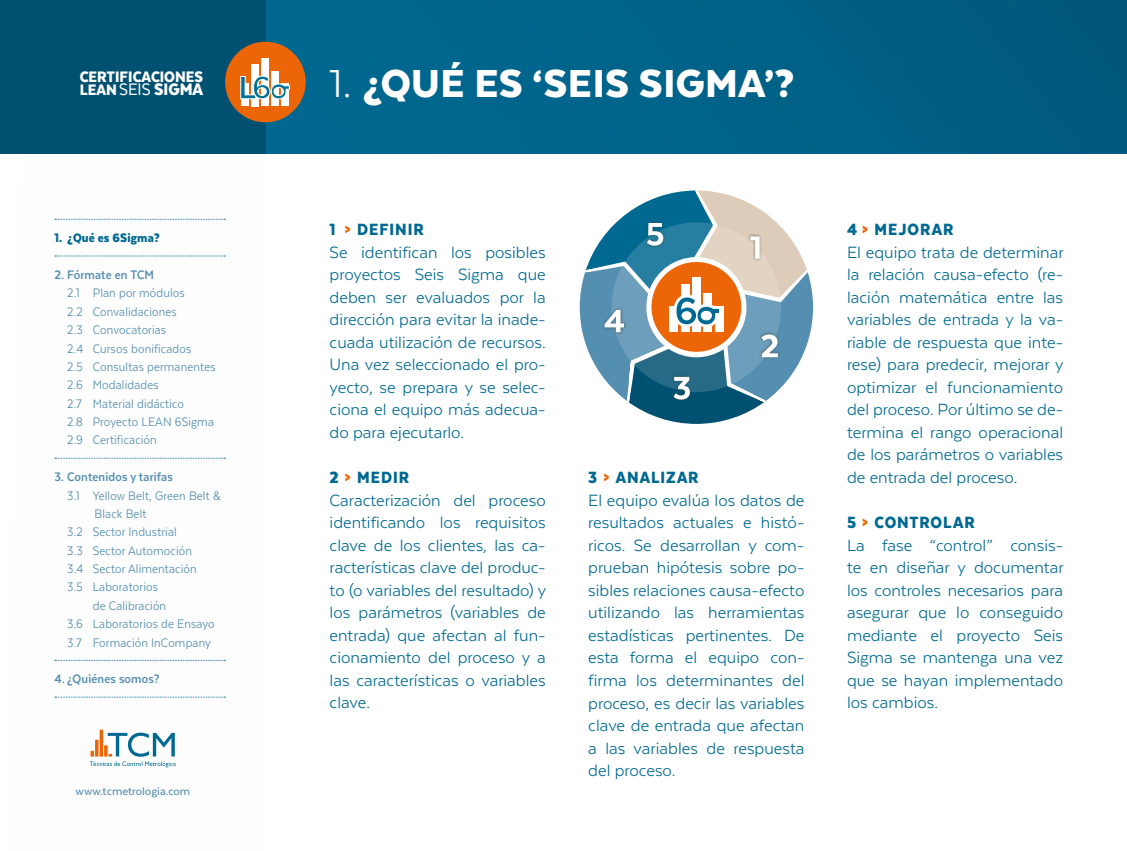
<style>
.page{position:relative;width:1127px;height:851px;background:#fff}
.page>*{position:absolute;margin:0;border:0;box-sizing:border-box;transform-origin:0 0}
.t1{font:900 45px "Texta";letter-spacing:.01em;color:#fff}
.t2{font:900 19.2px "Texta Narrow";color:#fff}
.t3{font:18.75px/22.5px "Texta";color:#006991;text-align:justify}
.t4{font:900 18.75px "Texta Narrow";letter-spacing:.05em;color:#006991}
.t5{font:900 17.55px "Texta Narrow";color:#fff}
.t6{font:14.25px/18.3px "Texta Narrow";letter-spacing:.01em;color:#548eb0}
.t7{font:700 14.25px "Texta Narrow";letter-spacing:.01em;color:#548eb0}
.t8{font:900 14.25px "Texta Narrow";letter-spacing:.01em;color:#006991}
.t9{font:500 12.75px "Texta";color:#548eb0}
.s1{font-size:17.55px}
.s2{font-weight:400}
.s3{font-family:"Texta";font-weight:800;font-size:37.05px;color:#007197}
.s4{color:#ec6608}
</style>
<div class="page">
<div style="left:0;top:0;width:1127px;height:153px;background:linear-gradient(to bottom,#006086,#006289)"></div>
<svg style="left:559px;top:170px;width:274px;height:260px"></svg>
<hr style="left:100px;top:729px;width:3px;height:27px;background:#ec6608">
<svg style="left:90px;top:732px;width:86px;height:35px"></svg>
<svg style="left:55px;top:219px;width:170px;height:1px"></svg>
<svg style="left:55px;top:255px;width:170px;height:1px"></svg>
<svg style="left:55px;top:457px;width:170px;height:1px"></svg>
<svg style="left:55px;top:660px;width:170px;height:1px"></svg>
<svg style="left:55px;top:696px;width:170px;height:1px"></svg>
<div style="left:0;top:0;width:265px;height:153px;background:#005171"></div>
<div style="left:225px;top:42px;width:81px;height:80px;background:#ec6608;border-radius:50%"></div>
<div style="left:241px;top:83px;width:8px;height:23px;background:#fff"></div>
<div style="left:281px;top:83px;width:8px;height:23px;background:#fff"></div>
<div style="left:271px;top:72px;width:8px;height:34px;background:#fff"></div>
<div style="left:251px;top:64px;width:8px;height:42px;background:#fff"></div>
<div style="left:261px;top:58px;width:8px;height:48px;background:#fff"></div>
<svg style="left:240px;top:75px;width:50px;height:25px"></svg>
<p class="t5" style="left:80px;top:67px;width:125px">CERTIFICACIONES</p>
<p class="t2" style="left:80px;top:79px;width:178px"><span class="s1">LEAN</span><span class="s2">SEIS</span> SIGMA <span class="s3">L</span></p>
<p class="t8" style="left:55px;top:230px;width:107px">1. ¿Qué es 6Sigma?</p>
<p class="t7" style="left:55px;top:267px;width:101px">2. Fórmate en TCM</p>
<p class="t6" style="left:67px;top:284px;width:150px">2.1 Plan por módulos<br>2.2 Convalidaciones<br>2.3 Convocatorias<br>2.4 Cursos bonificados<br>2.5 Consultas permanentes<br>2.6 Modalidades<br>2.7 Material didáctico<br>2.8 Proyecto LEAN 6Sigma<br>2.9 Certificación</p>
<p class="t7" style="left:55px;top:469px;width:120px">3. Contenidos y tarifas</p>
<p class="t6" style="left:67px;top:486px;width:155px">3.1 Yellow Belt, Green Belt &amp;</p>
<p class="t6" style="left:95px;top:504px;width:53px">Black Belt</p>
<p class="t6" style="left:67px;top:522px;width:111px">3.2 Sector Industrial</p>
<p class="t6" style="left:67px;top:541px;width:126px">3.3 Sector Automoción</p>
<p class="t6" style="left:67px;top:559px;width:131px">3.4 Sector Alimentación</p>
<p class="t6" style="left:67px;top:577px;width:92px">3.5 Laboratorios</p>
<p class="t6" style="left:93px;top:596px;width:75px">de Calibración</p>
<p class="t6" style="left:67px;top:614px;width:149px">3.6 Laboratorios de Ensayo</p>
<p class="t6" style="left:67px;top:633px;width:145px">3.7 Formación InCompany</p>
<p class="t7" style="left:55px;top:671px;width:107px">4. ¿Quiénes somos?</p>
<p class="t9" style="left:76px;top:784px;width:116px">www.tcmetrologia.com</p>
<h1 class="t1" style="left:330px;top:60px;width:467px"><span class="s2">1.</span> ¿QUÉ ES ‘SEIS SIGMA’?</h1>
<p class="t4" style="left:330px;top:220px;width:96px">1 <span class="s4">&gt;</span> DEFINIR</p>
<p class="t3" style="left:330px;top:241px;width:218px">Se identifican los posibles proyectos Seis Sigma que deben ser evaluados por la dirección para evitar la inade&shy;cuada utilización de recursos.<br>Una vez seleccionado el pro&shy;yecto, se prepara y se selec&shy;ciona el equipo más adecua&shy;do para ejecutarlo.</p>
<p class="t4" style="left:330px;top:467px;width:81px">2 <span class="s4">&gt;</span> MEDIR</p>
<p class="t3" style="left:330px;top:488px;width:218px">Caracterización del proceso identificando los requisitos clave de los clientes, las ca&shy;racterísticas clave del produc&shy;to (o variables del resultado) y los parámetros (variables de entrada) que afectan al fun&shy;cionamiento del proceso y a las características o variables clave.</p>
<p class="t4" style="left:588px;top:468px;width:112px">3 <span class="s4">&gt;</span> ANALIZAR</p>
<p class="t3" style="left:588px;top:488px;width:218px">El equipo evalúa los datos de resultados actuales e histó&shy;ricos. Se desarrollan y com&shy;prueban hipótesis sobre po&shy;sibles relaciones causa-efecto utilizando las herramientas estadísticas pertinentes. De esta forma el equipo con&shy;firma los determinantes del proceso, es decir las variables clave de entrada que afectan a las variables de respuesta del proceso.</p>
<p class="t4" style="left:847px;top:220px;width:108px">4 <span class="s4">&gt;</span> MEJORAR</p>
<p class="t3" style="left:847px;top:241px;width:218px">El equipo trata de determinar la relación causa-efecto (re&shy;lación matemática entre las variables de entrada y la va&shy;riable de respuesta que inte&shy;rese) para predecir, mejorar y optimizar el funcionamiento del proceso. Por último se de&shy;termina el rango operacional de los parámetros o variables de entrada del proceso.</p>
<p class="t4" style="left:847px;top:512px;width:129px">5 <span class="s4">&gt;</span> CONTROLAR</p>
<p class="t3" style="left:847px;top:533px;width:218px">La fase “control” consis&shy;te en diseñar y documentar los controles necesarios para asegurar que lo conseguido mediante el proyecto Seis Sigma se mantenga una vez que se hayan implementado los cambios.</p>
</div>
